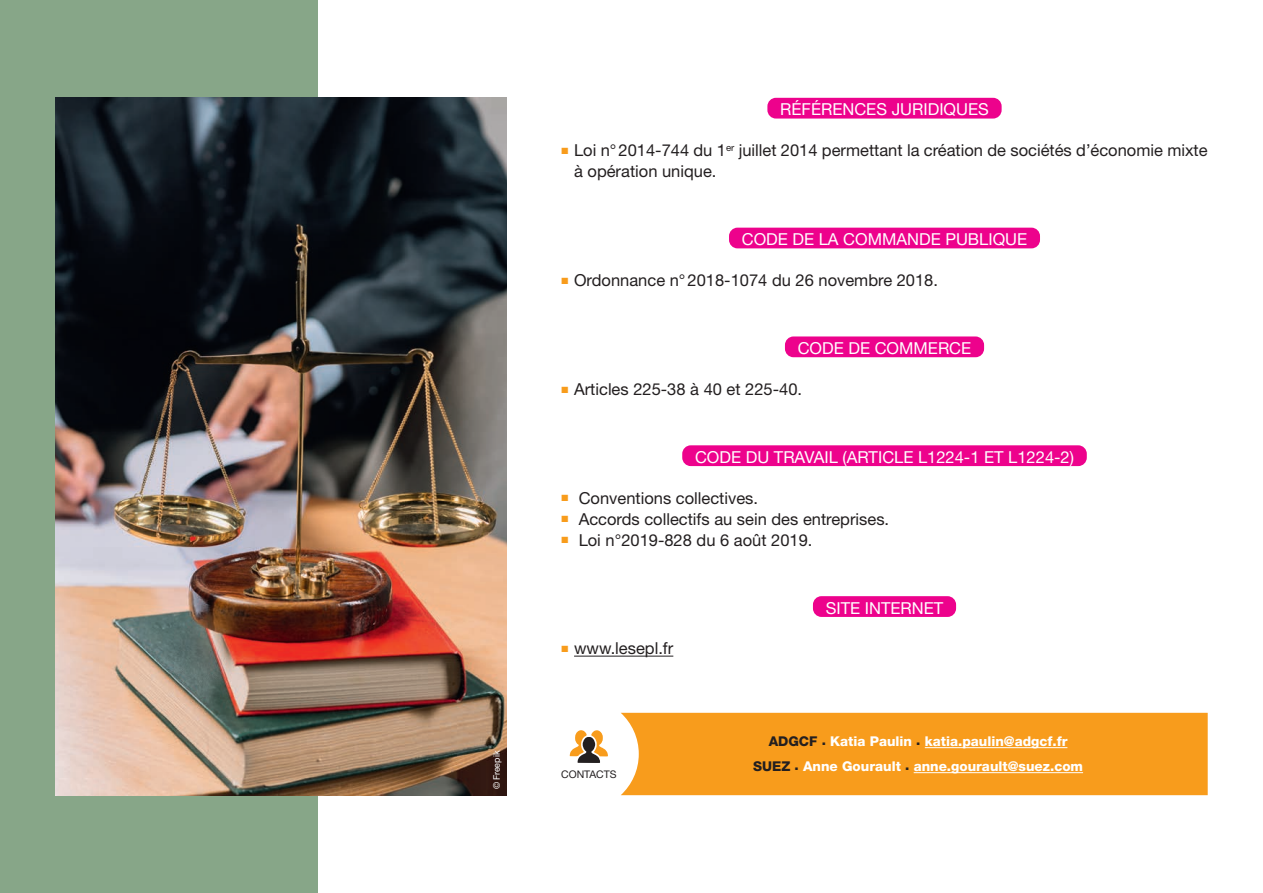
<style>
.page{position:relative;width:1263px;height:893px;background:#fff}
.page>*{position:absolute;margin:0;border:0;box-sizing:border-box;transform-origin:0 0}
.t1{font:16.5px/21px "Helvetica Neue LT Std";color:#231f20}
.t2{font:16.5px "Helvetica Neue LT Std";color:#fff}
.t3{font:800 13.5px/25px "Helvetica Neue LT Std";color:#fff;text-align:center}
.t4{font:10.5px "Helvetica Neue LT Std";color:#231f20}
.t5{font:9px "Helvetica Neue LT Std";color:#fff}
.s1{color:#f89c1c}
.s2{color:#231f20}
</style>
<div class="page">
<div style="left:0;top:0;width:318px;height:893px;background:#87a688"></div>
<img style="left:55px;top:98px;width:451px;height:697px">
<div style="left:767px;top:98px;width:235px;height:21px;background:#ed028c;border-radius:9px"></div>
<div style="left:729px;top:228px;width:311px;height:20px;background:#ed028c;border-radius:9px"></div>
<div style="left:785px;top:336px;width:199px;height:21px;background:#ed028c;border-radius:9px"></div>
<div style="left:682px;top:445px;width:405px;height:21px;background:#ed028c;border-radius:9px"></div>
<div style="left:813px;top:596px;width:143px;height:21px;background:#ed028c;border-radius:9px"></div>
<hr style="left:574px;top:656px;width:99px;height:1px;background:#231f20">
<div style="left:621px;top:713px;width:587px;height:82px;background:#f89c1c"></div>
<svg style="left:570px;top:730px;width:38px;height:33px"></svg>
<hr style="left:925px;top:747px;width:142px;height:1px;background:#fff">
<hr style="left:914px;top:772px;width:169px;height:1px;background:#fff">
<p class="t5" style="left:491px;top:789px;width:39px;rotate:-90deg">© Freepik</p>
<p class="t2" style="left:780px;top:100px;width:210px">RÉFÉRENCES JURIDIQUES</p>
<p class="t1" style="left:574px;top:139px;width:635px;text-indent:-13px"><span class="s1">■</span> Loi n°2014-744 du 1<sup>er</sup> juillet 2014 permettant la création de sociétés d’économie mixte à opération unique.</p>
<p class="t2" style="left:742px;top:229px;width:287px">CODE DE LA COMMANDE PUBLIQUE</p>
<p class="t1" style="left:561px;top:269px;width:378px"><span class="s1">■</span> Ordonnance n° 2018-1074 du 26 novembre 2018.</p>
<p class="t2" style="left:798px;top:338px;width:175px">CODE DE COMMERCE</p>
<p class="t1" style="left:561px;top:378px;width:242px"><span class="s1">■</span> Articles 225-38 à 40 et 225-40.</p>
<p class="t2" style="left:695px;top:447px;width:381px">CODE DU TRAVAIL (ARTICLE L1224-1 ET L1224-2)</p>
<p class="t1" style="left:561px;top:487px;width:198px"><span class="s1">■</span> Conventions collectives.</p>
<p class="t1" style="left:561px;top:508px;width:329px"><span class="s1">■</span> Accords collectifs au sein des entreprises.</p>
<p class="t1" style="left:561px;top:529px;width:253px"><span class="s1">■</span> Loi n°2019-828 du 6 août 2019.</p>
<p class="t1" style="left:561px;top:638px;width:114px"><span class="s1">■</span> www.lesepl.fr</p>
<p class="t4" style="left:561px;top:768px;width:57px">CONTACTS</p>
<p class="t2" style="left:826px;top:598px;width:119px">SITE INTERNET</p>
<p class="t3" style="left:753px;top:729px;width:331px"><span class="s2">ADGCF .</span> Katia Paulin <span class="s2">.</span> katia.paulin@adgcf.fr<br><span class="s2">SUEZ .</span> Anne Gourault <span class="s2">.</span> anne.gourault@suez.com</p>
</div>
